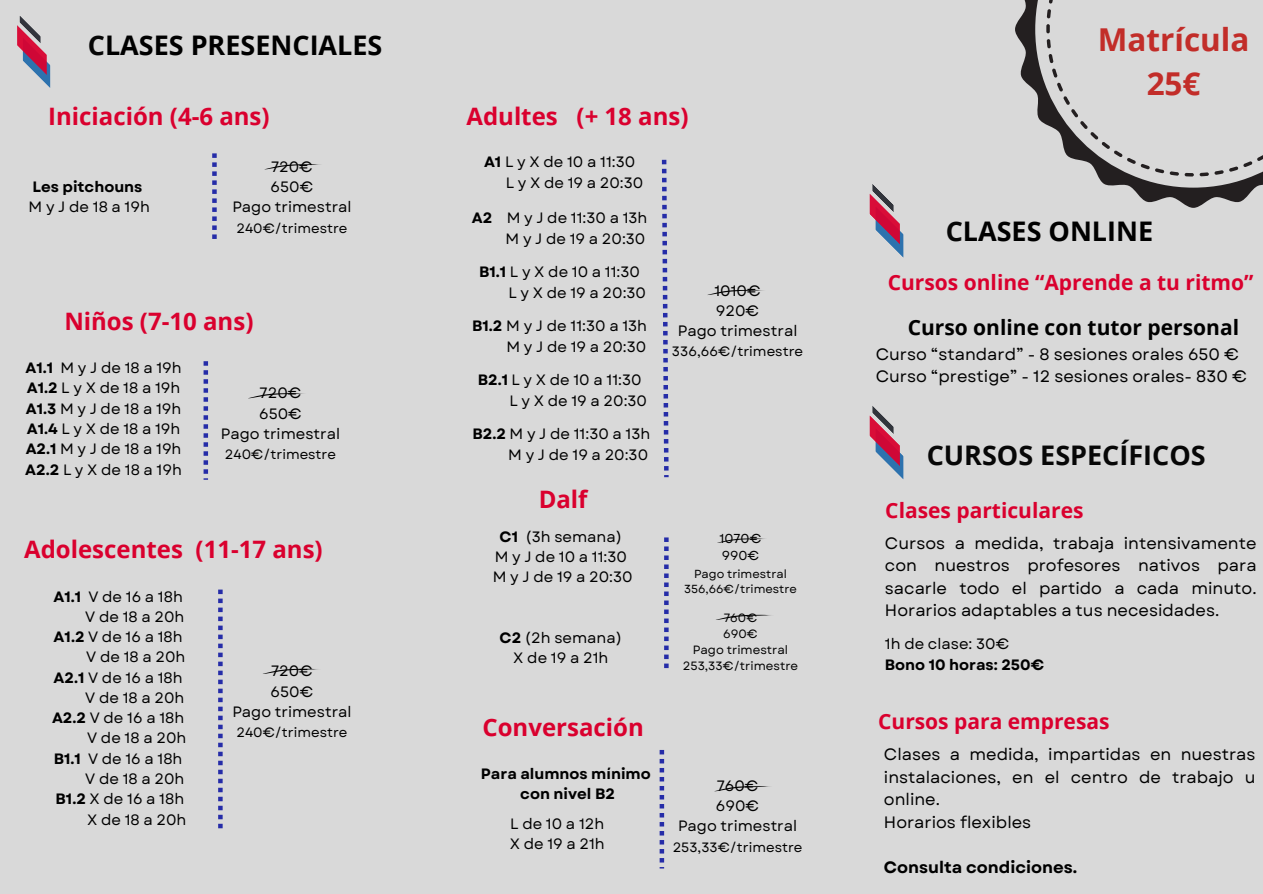
<style>
.page{position:relative;width:1263px;height:894px;background:#fff}
.page>*{position:absolute;margin:0;border:0;box-sizing:border-box;transform-origin:0 0}
.t1{font:700 31.5px/43.8px "Open Sans";color:#c22d29;text-align:center}
.t2{font:700 27px "Open Sans";color:#000}
.t3{font:700 27px "Open Sans";color:#070707}
.t4{font:700 24px "Open Sans";color:#da002e}
.t5{font:700 21px "Open Sans";color:#da002e}
.t6{font:700 21px "Open Sans";color:#000}
.t7{font:16.5px/22.5px "Garet";color:#000}
.t8{font:700 16.5px "Garet";color:#000}
.t9{font:15px/20.2px "Garet";color:#000;text-align:center}
.t10{font:700 15px/20.2px "Garet";color:#000}
.t11{font:13.5px "Garet";color:#000}
.t12{font:12.9px "Garet";color:#000}
.t13{font:12px "Garet";color:#000}
.t14{font:11.7px/15.6px "Garet";color:#000;text-align:center}
.s1{color:#070707}
.s2{font-weight:400}
.s3{font-weight:700}
</style>
<div class="page">
<div style="left:0;top:0;width:1263px;height:893px;background:#d9d9d9"></div>
<svg style="left:212px;top:153px;width:5px;height:86px"></svg>
<svg style="left:264px;top:164px;width:57px;height:6px"></svg>
<svg style="left:204px;top:361px;width:4px;height:118px"></svg>
<svg style="left:248px;top:393px;width:56px;height:6px"></svg>
<svg style="left:218px;top:589px;width:5px;height:239px"></svg>
<svg style="left:263px;top:668px;width:55px;height:6px"></svg>
<svg style="left:707px;top:289px;width:57px;height:6px"></svg>
<svg style="left:662px;top:160px;width:7px;height:317px"></svg>
<svg style="left:717px;top:538px;width:48px;height:5px"></svg>
<svg style="left:660px;top:750px;width:4px;height:118px"></svg>
<svg style="left:870px;top:406px;width:33px;height:73px"></svg>
<svg style="left:716px;top:614px;width:55px;height:6px"></svg>
<svg style="left:714px;top:786px;width:56px;height:6px"></svg>
<svg style="left:664px;top:537px;width:5px;height:131px"></svg>
<svg style="left:1015px;top:0;width:248px;height:208px"></svg>
<svg style="left:1185px;top:154px;width:78px;height:22px"></svg>
<svg style="left:870px;top:184px;width:33px;height:73px"></svg>
<svg style="left:17px;top:16px;width:33px;height:72px"></svg>
<p class="t2" style="left:88px;top:26px;width:296px"><span class="s1">C</span>LASES PRESENCIALES</p>
<p class="t4" style="left:48px;top:100px;width:223px">Iniciación (4-6 ans)</p>
<p class="t10" style="left:29px;top:176px;width:123px">Les pitchouns<br><span class="s2">MyJde18a19h</span></p>
<p class="t9" style="left:232px;top:156px;width:121px">720€<br>650€<br>Pago trimestral</p>
<p class="t11" style="left:236px;top:218px;width:113px">240€/trimestre</p>
<h6 class="t4" style="left:64px;top:304px;width:191px">Niños (7-10 ans)</h6>
<h3 class="t9" style="left:25px;top:358px;width:158px;text-align:justify"><span class="s3">A1.1</span> M y J de 18 a 19h <span class="s3">A1.2</span> L y X de 18 a 19h <span class="s3">A1.3</span> M y J de 18 a 19h <span class="s3">A1.4</span> L y X de 18 a 19h <span class="s3">A2.1</span> M y J de 18 a 19h <span class="s3">A2.2</span> L y X de 18 a 19h</h3>
<p class="t9" style="left:221px;top:383px;width:121px">720€<br>650€<br>Pago trimestral</p>
<p class="t11" style="left:225px;top:444px;width:113px">240€/trimestre</p>
<h6 class="t4" style="left:24px;top:532px;width:300px">Adolescentes (11-17 ans)</h6>
<h6 class="t9" style="left:52px;top:586px;width:136px;text-align:right"><span class="s3">A1.1</span> V de 16 a 18h<br>V de 18 a 20h<br><span class="s3">A1.2</span> V de 16 a 18h<br>V de 18 a 20h<br><span class="s3">A2.1</span> V de 16 a 18h<br>V de 18 a 20h<br><span class="s3">A2.2</span> V de 16 a 18h<br>V de 18 a 20h<br><span class="s3">B1.1</span> V de 16 a 18h<br>V de 18 a 20h<br><span class="s3">B1.2</span> X de 16 a 18h</h6>
<p class="t9" style="left:87px;top:809px;width:101px">X de 18 a 20h</p>
<h1 class="t9" style="left:232px;top:661px;width:121px">720€<br>650€<br>Pago trimestral</h1>
<h1 class="t11" style="left:236px;top:722px;width:113px">240€/trimestre</h1>
<h6 class="t4" style="left:466px;top:100px;width:224px">Adultes (+ 18 ans)</h6>
<h6 class="t9" style="left:506px;top:151px;width:139px;line-height:21px;text-align:left;text-indent:-22px"><span class="s3">A1</span> L y X de 10 a 11:30<br>L y X de 19 a 20:30</h6>
<p class="t9" style="left:472px;top:207px;width:177px;line-height:21px;text-align:right"><span class="s3">A2</span> M y J de 11:30 a 13h<br>M y J de 19 a 20:30</p>
<h3 class="t9" style="left:508px;top:261px;width:139px;line-height:21px;text-align:left;text-indent:-29px"><span class="s3">B1.1</span> L y X de 10 a 11:30<br>L y X de 19 a 20:30</h3>
<h6 class="t9" style="left:472px;top:315px;width:176px;line-height:21px;text-align:right"><span class="s3">B1.2</span> M y J de 11:30 a 13h<br>M y J de 19 a 20:30</h6>
<h6 class="t9" style="left:509px;top:369px;width:139px;line-height:21px;text-align:left;text-indent:-32px"><span class="s3">B2.1</span> L y X de 10 a 11:30<br>L y X de 19 a 20:30</h6>
<p class="t9" style="left:472px;top:423px;width:179px;line-height:21px;text-align:right"><span class="s3">B2.2</span> M y J de 11:30 a 13h<br>M y J de 19 a 20:30</p>
<p class="t4" style="left:539px;top:482px;width:50px">Dalf</p>
<p class="t9" style="left:495px;top:526px;width:134px"><span class="s3">C1</span> (3h semana)<br>M y J de 10 a 11:30</p>
<p class="t9" style="left:493px;top:566px;width:141px">M y J de 19 a 20:30</p>
<p class="t9" style="left:500px;top:627px;width:124px"><span class="s3">C2</span> (2h semana)<br>X de 19 a 21h</p>
<p class="t4" style="left:482px;top:710px;width:163px">Conversación</p>
<h3 class="t10" style="left:481px;top:763px;width:171px;text-align:center">Para alumnos mínimo con nivel B2</h3>
<p class="t9" style="left:510px;top:813px;width:97px;text-align:left">L de 10 a 12h<br>X de 19 a 21h</p>
<p class="t9" style="left:714px;top:280px;width:48px">1010€</p>
<p class="t9" style="left:716px;top:300px;width:45px">920€</p>
<p class="t9" style="left:678px;top:321px;width:121px">Pago trimestral</p>
<p class="t11" style="left:672px;top:342px;width:133px">336,66€/trimestre</p>
<h6 class="t12" style="left:719px;top:528px;width:43px">1070€</h6>
<h6 class="t12" style="left:722px;top:546px;width:39px">990€</h6>
<h6 class="t14" style="left:684px;top:565px;width:114px">Pago trimestral<br>356,66€/trimestre</h6>
<h6 class="t13" style="left:724px;top:609px;width:35px">760€</h6>
<h6 class="t13" style="left:723px;top:625px;width:36px">690€</h6>
<h6 class="t13" style="left:693px;top:641px;width:97px">Pago trimestral</h6>
<p class="t13" style="left:683px;top:657px;width:117px">253,33€/trimestre</p>
<h2 class="t9" style="left:717px;top:775px;width:43px">760€</h2>
<h3 class="t9" style="left:716px;top:795px;width:45px">690€</h3>
<h3 class="t9" style="left:678px;top:815px;width:121px">Pago trimestral</h3>
<h6 class="t11" style="left:673px;top:837px;width:131px">253,33€/trimestre</h6>
<h2 class="t1" style="left:1098px;top:17px;width:153px">Matrícula<br>25€</h2>
<h2 class="t2" style="left:946px;top:212px;width:209px"><span class="s1">C</span>LASES ONLINE</h2>
<h4 class="t5" style="left:888px;top:267px;width:367px">Cursos online “Aprende a tu ritmo”</h4>
<h6 class="t6" style="left:908px;top:312px;width:333px">Curso online con tutor personal</h6>
<h6 class="t7" style="left:876px;top:343px;width:373px">Curso “standard” - 8 sesiones orales 650 €<br>Curso “prestige” - 12 sesiones orales- 830 €</h6>
<h5 class="t3" style="left:927px;top:436px;width:280px">CURSOS ESPECÍFICOS</h5>
<h6 class="t5" style="left:885px;top:495px;width:200px">Clases particulares</h6>
<p class="t7" style="left:885px;top:531px;width:373px;text-align:justify">Cursos a medida, trabaja intensivamente con nuestros profesores nativos para sacarle todo el partido a cada minuto.<br>Horarios adaptables a tus necesidades.</p>
<p class="t10" style="left:885px;top:633px;width:161px"><span class="s2">1h de clase: 30€<br></span>Bono 10 horas: 250€</p>
<p class="t5" style="left:878px;top:706px;width:233px">Cursos para empresas</p>
<p class="t7" style="left:884px;top:742px;width:373px">Clases a medida, impartidas en nuestras instalaciones, en el centro de trabajo u online.<br>Horarios flexibles</p>
<p class="t8" style="left:884px;top:854px;width:195px">Consulta condiciones.</p>
</div>
